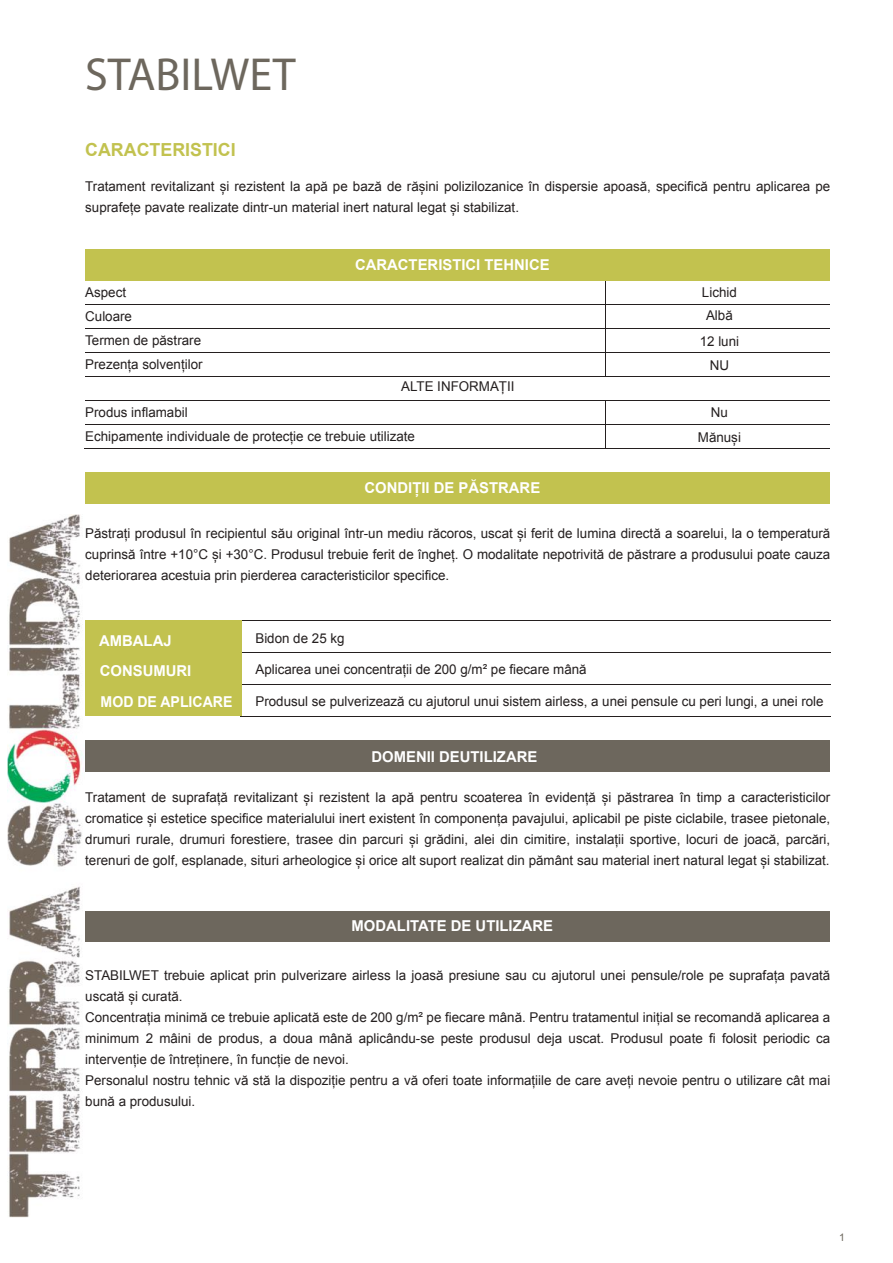
<style>
.page{position:relative;width:893px;height:1263px;background:#fff}
.page>*{position:absolute;margin:0;border:0;box-sizing:border-box;transform-origin:0 0}
.t1{font:46.5px "Myriad Pro";color:#6d675d}
.t2{font:700 18px "Arial";color:#c2c24f}
.t3{font:700 15px/30.9px "Arial";color:#fff}
.t4{font:13.5px/21px "Arial";color:#241f1f}
.t5{font:10.5px "Arial";color:#6d675d}
</style>
<div class="page">
<div style="left:85px;top:250px;width:744px;height:31px;background:#c2c24f"></div>
<hr style="left:85px;top:304px;width:520px;height:1px;background:#241f1f">
<hr style="left:606px;top:304px;width:223px;height:1px;background:#241f1f">
<hr style="left:85px;top:328px;width:520px;height:1px;background:#241f1f">
<hr style="left:606px;top:328px;width:223px;height:1px;background:#241f1f">
<hr style="left:85px;top:352px;width:520px;height:1px;background:#241f1f">
<hr style="left:606px;top:352px;width:223px;height:1px;background:#241f1f">
<hr style="left:85px;top:376px;width:520px;height:1px;background:#241f1f">
<hr style="left:606px;top:376px;width:223px;height:1px;background:#241f1f">
<hr style="left:85px;top:400px;width:520px;height:1px;background:#241f1f">
<hr style="left:606px;top:400px;width:223px;height:1px;background:#241f1f">
<hr style="left:85px;top:424px;width:520px;height:1px;background:#241f1f">
<hr style="left:606px;top:424px;width:223px;height:1px;background:#241f1f">
<hr style="left:84px;top:449px;width:521px;height:1px;background:#241f1f">
<hr style="left:606px;top:449px;width:223px;height:1px;background:#241f1f">
<div style="left:85px;top:473px;width:744px;height:31px;background:#c2c24f"></div>
<div style="left:85px;top:621px;width:157px;height:31px;background:#c2c24f"></div>
<hr style="left:85px;top:620px;width:157px;height:1px;background:#c2c24f">
<hr style="left:242px;top:620px;width:589px;height:1px;background:#241f1f">
<div style="left:85px;top:653px;width:157px;height:31px;background:#c2c24f"></div>
<hr style="left:85px;top:652px;width:157px;height:1px;background:#c2c24f">
<hr style="left:242px;top:652px;width:589px;height:1px;background:#241f1f">
<div style="left:85px;top:685px;width:157px;height:31px;background:#c2c24f"></div>
<hr style="left:85px;top:684px;width:157px;height:1px;background:#c2c24f">
<hr style="left:242px;top:684px;width:589px;height:1px;background:#241f1f">
<hr style="left:241px;top:716px;width:590px;height:1px;background:#241f1f">
<div style="left:85px;top:740px;width:744px;height:31px;background:#6d675d"></div>
<div style="left:85px;top:911px;width:744px;height:31px;background:#6d675d"></div>
<img style="left:7px;top:514px;width:77px;height:704px">
<h1 class="t1" style="left:85px;top:45px;width:212px">STABILWET</h1>
<h2 class="t2" style="left:85px;top:137px;width:152px">CARACTERISTICI</h2>
<p class="t4" style="left:85px;top:176px;width:747px">Tratament revitalizant și rezistent la apă pe bază de rășini polizilozanice în dispersie apoasă, specifică pentru aplicarea pe suprafețe pavate realizate dintr-un material inert natural legat și stabilizat.</p>
<p class="t4" style="left:85px;top:280px;width:119px;line-height:24px">Aspect<br>Culoare<br>Termen de păstrare<br>Prezența solvenților</p>
<p class="t3" style="left:355px;top:250px;width:196px">CARACTERISTICI TEHNICE</p>
<p class="t4" style="left:401px;top:376px;width:115px">ALTE INFORMAȚII</p>
<p class="t4" style="left:85px;top:400px;width:331px;line-height:24px">Produs inflamabil<br>Echipamente individuale de protecție ce trebuie utilizate</p>
<p class="t3" style="left:365px;top:473px;width:177px">CONDIȚII DE PĂSTRARE</p>
<p class="t4" style="left:702px;top:280px;width:36px;line-height:23.7px;text-align:center">Lichid<br>Albă</p>
<p class="t4" style="left:700px;top:330px;width:41px;line-height:23.7px;text-align:center">12 luni<br>NU</p>
<p class="t4" style="left:698px;top:399px;width:45px;line-height:26px;text-align:center">Nu<br>Mănuși</p>
<p class="t4" style="left:85px;top:522px;width:747px;text-align:justify">Păstrați produsul în recipientul său original într-un mediu răcoros, uscat și ferit de lumina directă a soarelui, la o temperatură cuprinsă între +10°C și +30°C. Produsul trebuie ferit de îngheț. O modalitate nepotrivită de păstrare a produsului poate cauza deteriorarea acestuia prin pierderea caracteristicilor specifice.</p>
<p class="t3" style="left:99px;top:625px;width:135px">AMBALAJ<br>CONSUMURI<br>MOD DE APLICARE</p>
<p class="t4" style="left:255px;top:628px;width:91px">Bidon de 25 kg</p>
<p class="t4" style="left:255px;top:659px;width:333px">Aplicarea unei concentrații de 200 g/m² pe fiecare mână</p>
<p class="t4" style="left:255px;top:690px;width:570px">Produsul se pulverizează cu ajutorul unui sistem airless, a unei pensule cu peri lungi, a unei role</p>
<p class="t3" style="left:372px;top:741px;width:167px">DOMENII DEUTILIZARE</p>
<p class="t4" style="left:85px;top:786px;width:747px;text-align:justify">Tratament de suprafață revitalizant și rezistent la apă pentru scoaterea în evidență și păstrarea în timp a caracteristicilor cromatice și estetice specifice materialului inert existent în componența pavajului, aplicabil pe piste ciclabile, trasee pietonale, drumuri rurale, drumuri forestiere, trasee din parcuri și grădini, alei din cimitire, instalații sportive, locuri de joacă, parcări, terenuri de golf, esplanade, situri arheologice și orice alt suport realizat din pământ sau material inert natural legat și stabilizat.</p>
<p class="t3" style="left:352px;top:911px;width:203px">MODALITATE DE UTILIZARE</p>
<p class="t4" style="left:85px;top:965px;width:747px">STABILWET trebuie aplicat prin pulverizare airless la joasă presiune sau cu ajutorul unei pensule/role pe suprafața pavată uscată și curată.<br>Concentrația minimă ce trebuie aplicată este de 200 g/m² pe fiecare mână. Pentru tratamentul inițial se recomandă aplicarea a minimum 2 mâini de produs, a doua mână aplicându-se peste produsul deja uscat. Produsul poate fi folosit periodic ca intervenție de întreținere, în funcție de nevoi.<br>Personalul nostru tehnic vă stă la dispoziție pentru a vă oferi toate informațiile de care aveți nevoie pentru o utilizare cât mai bună a produsului.</p>
<p class="t5" style="left:839px;top:1230px;width:7px">1</p>
</div>
